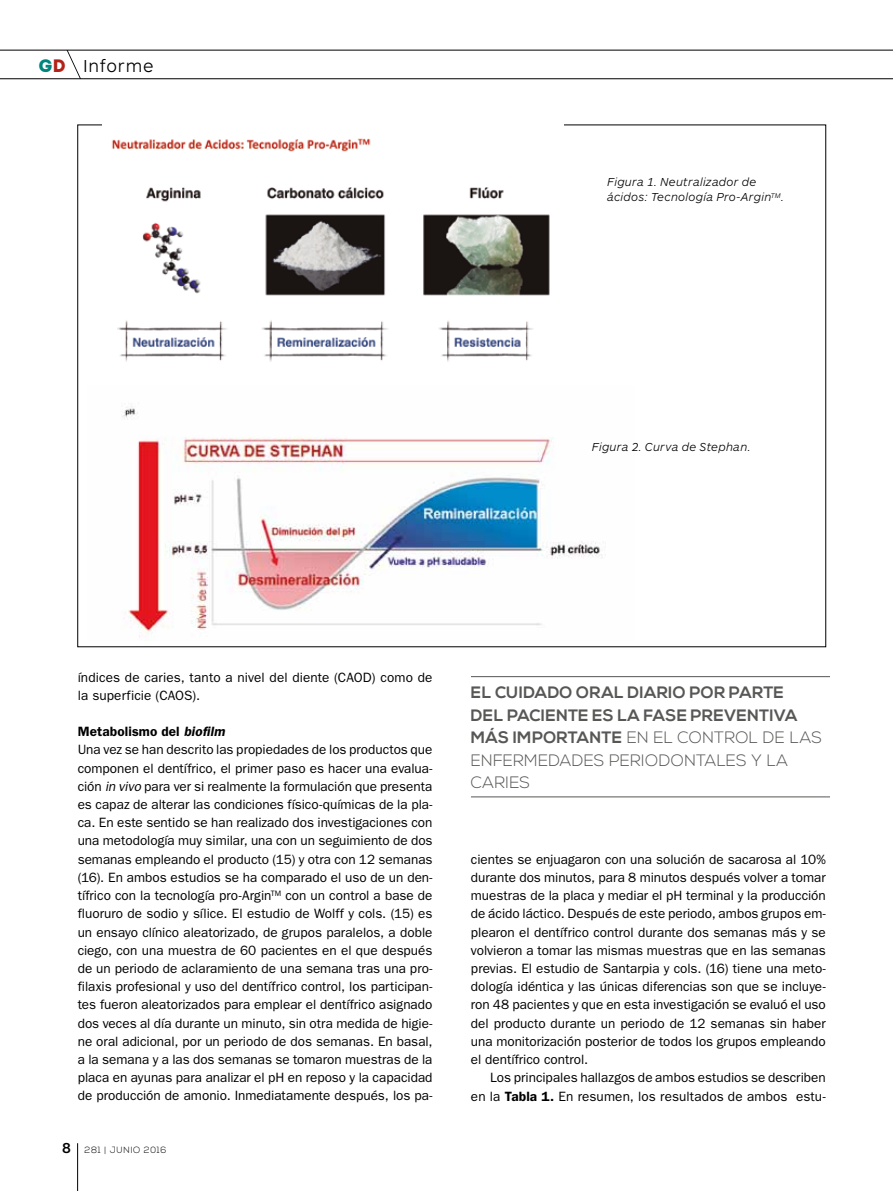
<style>
.page{position:relative;width:893px;height:1191px;background:#fff}
.page>*{position:absolute;margin:0;border:0;box-sizing:border-box;transform-origin:0 0}
.t1{font:300 18px "ARS Maquette Pro";letter-spacing:.045em;color:#000}
.t2{font:700 16.5px/22.5px "Nexa";letter-spacing:.02em;color:#575756}
.t3{font:300 16.5px/22.5px "Nexa";letter-spacing:.02em;color:#575756}
.t4{font:13.5px/18.1px "ITC Franklin Gothic Std";color:#000}
.t5{font:italic 300 12px/15px "ARS Maquette Pro";letter-spacing:.015em;color:#000}
.t6{font:300 9px "Nexa";letter-spacing:.075em;color:#000}
.s1{font-family:"Intro";font-weight:400;color:#00847e}
.s2{font-family:"Intro";font-weight:400;color:#b42117}
.s3{font-weight:600}
.s4{font-weight:600;font-style:italic}
.s5{font-style:italic}
.s6{font-family:"ARS Maquette Pro";font-weight:500;font-size:15px}
</style>
<div class="page">
<hr style="left:77px;top:1143px;width:1px;height:48px;background:#000">
<svg style="left:0;top:50px;width:893px;height:29px"></svg>
<img style="left:111px;top:138px;width:439px;height:224px">
<img style="left:122px;top:406px;width:480px;height:234px">
<hr style="left:471px;top:676px;width:359px;height:1px;background:#575756">
<hr style="left:471px;top:796px;width:359px;height:1px;background:#575756">
<h1 class="t1" style="left:38px;top:54px;width:117px"><span class="s1">g</span><span class="s2">d</span> Informe</h1>
<p class="t5" style="left:607px;top:174px;width:178px">Figura 1. Neutralizador de ácidos: Tecnología Pro-Argin<sup>TM</sup>.</p>
<p class="t5" style="left:592px;top:439px;width:160px">Figura 2. Curva de Stephan.</p>
<p class="t4" style="left:78px;top:668px;width:356px">índices de caries, tanto a nivel del diente (CAOD) como de la superficie (CAOS).</p>
<p class="t4" style="left:78px;top:722px;width:356px"><span class="s3">Metabolismo del</span> <span class="s4">biofilm<br></span>Una vez se han descrito las propiedades de los productos que componen el dentífrico, el primer paso es hacer una evalua&shy;ción <span class="s5">in vivo</span> para ver si realmente la formulación que presenta es capaz de alterar las condiciones físico-químicas de la pla&shy;ca. En este sentido se han realizado dos investigaciones con una metodología muy similar, una con un seguimiento de dos semanas empleando el producto (15) y otra con 12 semanas (16). En ambos estudios se ha comparado el uso de un den&shy;tífrico con la tecnología pro-Argin<sup>TM</sup> con un control a base de fluoruro de sodio y sílice. El estudio de Wolff y cols. (15) es un ensayo clínico aleatorizado, de grupos paralelos, a doble ciego, con una muestra de 60 pacientes en el que después de un periodo de aclaramiento de una semana tras una pro&shy;filaxis profesional y uso del dentífrico control, los participan&shy;tes fueron aleatorizados para emplear el dentífrico asignado dos veces al día durante un minuto, sin otra medida de higie&shy;ne oral adicional, por un periodo de dos semanas. En basal, a la semana y a las dos semanas se tomaron muestras de la placa en ayunas para analizar el pH en reposo y la capacidad de producción de amonio. Inmediatamente después, los pa-</p>
<p class="t6" style="left:62px;top:1144px;width:106px"><span class="s6">8</span> 281 | JUNIO 2016</p>
<p class="t2" style="left:471px;top:682px;width:304px">EL CUIDADO ORAL DIARIO PO R PARTE<br>DEL PAC</p>
<p class="t2" style="left:541px;top:704px;width:17px">IENTE</p>
<p class="t2" style="left:592px;top:704px;width:134px">ES LA FASE PREVENT</p>
<p class="t2" style="left:769px;top:704px;width:18px">IVA</p>
<p class="t2" style="left:471px;top:727px;width:60px">MÁS IMPO</p>
<p class="t2" style="left:557px;top:727px;width:23px">RTANTE</p>
<p class="t3" style="left:471px;top:727px;width:353px;text-indent:156px">EN EL CONTROL DE LAS<br>ENFERMEDADES PERIODONTALES Y LA<br>CARIES</p>
<p class="t4" style="left:471px;top:850px;width:356px;text-align:justify">cientes se enjuagaron con una solución de sacarosa al 10% durante dos minutos, para 8 minutos después volver a tomar muestras de la placa y mediar el pH terminal y la producción de ácido láctico. Después de este periodo, ambos grupos em&shy;plearon el dentífrico control durante dos semanas más y se volvieron a tomar las mismas muestras que en las semanas previas. El estudio de Santarpia y cols. (16) tiene una meto&shy;dología idéntica y las únicas diferencias son que se incluye&shy;ron 48 pacientes y que en esta investigación se evaluó el uso del producto durante un periodo de 12 semanas sin haber una monitorización posterior de todos los grupos empleando el dentífrico control.</p>
<p class="t4" style="left:471px;top:1068px;width:356px;text-align:right">Los principales hallazgos de ambos estudios se describen<br>en la <span class="s3">Tabla 1.</span> En resumen, los resultados de ambos estu-</p>
</div>
